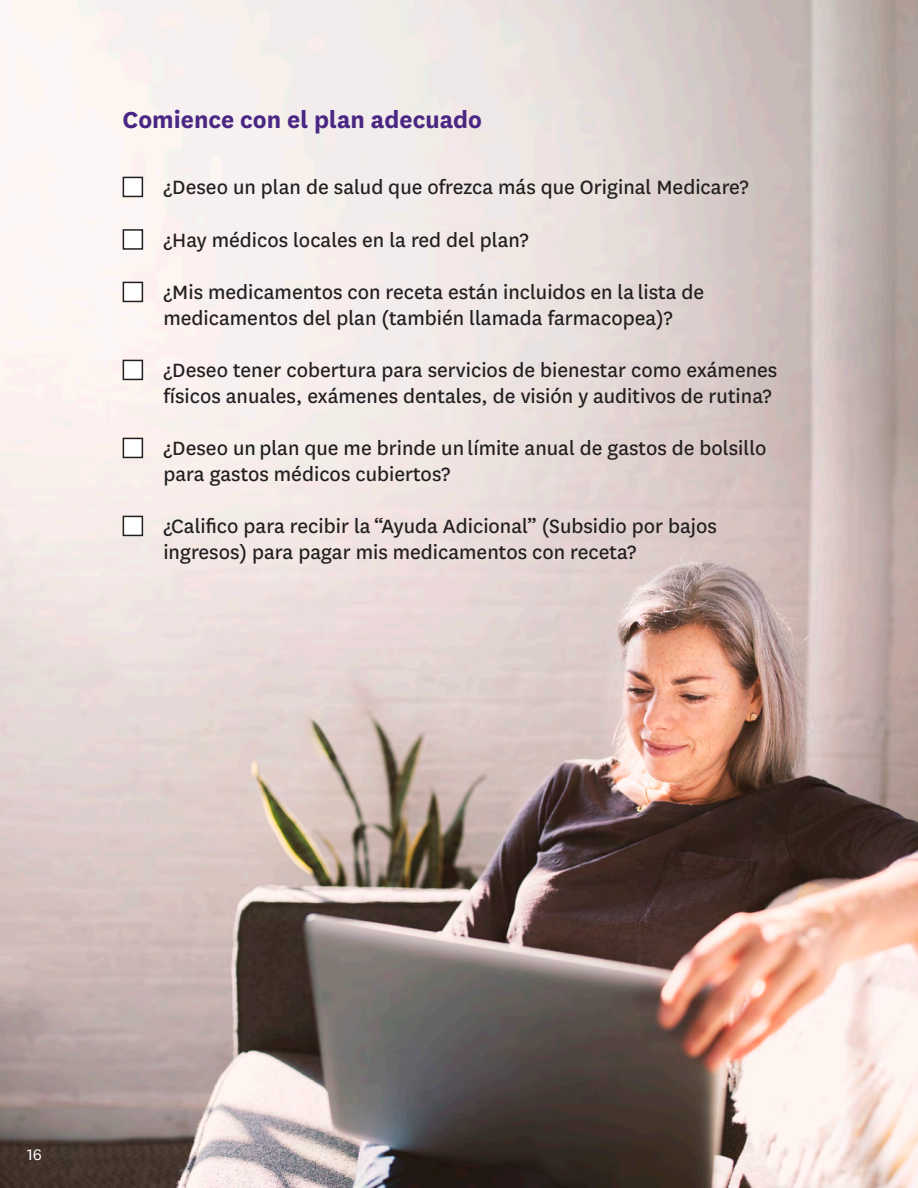
<style>
.page{position:relative;width:918px;height:1188px;background:#fff}
.page>*{position:absolute;margin:0;border:0;box-sizing:border-box;transform-origin:0 0}
.t1{font:700 27px "National";color:#4a2783}
.t2{font:22.5px/25.5px "National";color:#231f20}
.t3{font:18px "National";color:#fff}
</style>
<div class="page">
<img style="left:0;top:0;width:918px;height:1188px">
<div style="left:123px;top:177px;width:19px;height:19px;background:#fff"></div>
<div style="left:123px;top:230px;width:19px;height:19px;background:#fff"></div>
<div style="left:123px;top:282px;width:19px;height:19px;background:#fff"></div>
<div style="left:123px;top:360px;width:19px;height:19px;background:#fff"></div>
<div style="left:123px;top:438px;width:19px;height:19px;background:#fff"></div>
<div style="left:123px;top:516px;width:19px;height:19px;background:#fff"></div>
<div style="left:123px;top:177px;width:20px;height:20px;border:2px solid #231f20"></div>
<div style="left:123px;top:229px;width:20px;height:21px;border:2px solid #231f20"></div>
<div style="left:123px;top:282px;width:20px;height:20px;border:2px solid #231f20"></div>
<div style="left:123px;top:360px;width:20px;height:20px;border:2px solid #231f20"></div>
<div style="left:123px;top:438px;width:20px;height:20px;border:2px solid #231f20"></div>
<div style="left:123px;top:516px;width:20px;height:20px;border:2px solid #231f20"></div>
<h2 class="t1" style="left:123px;top:101px;width:361px">Comience con el plan adecuado</h2>
<p class="t2" style="left:163px;top:173px;width:587px">¿Deseo un plan de salud que ofrezca más que Original Medicare?</p>
<p class="t2" style="left:163px;top:226px;width:367px">¿Hay médicos locales en la red del plan?</p>
<p class="t2" style="left:163px;top:278px;width:542px">¿Mis medicamentos con receta están incluidos en la lista de medicamentos del plan (también llamada farmacopea)?</p>
<p class="t2" style="left:163px;top:356px;width:616px">¿Deseo tener cobertura para servicios de bienestar como exámenes físicos anuales, exámenes dentales, de visión y auditivos de rutina?</p>
<p class="t2" style="left:163px;top:434px;width:605px">¿Deseo un plan que me brinde un límite anual de gastos de bolsillo para gastos médicos cubiertos?</p>
<p class="t2" style="left:163px;top:512px;width:555px">¿Califico para recibir la “Ayuda Adicional” (Subsidio por bajos ingresos) para pagar mis medicamentos con receta?</p>
<p class="t3" style="left:27px;top:1143px;width:16px">16</p>
</div>
